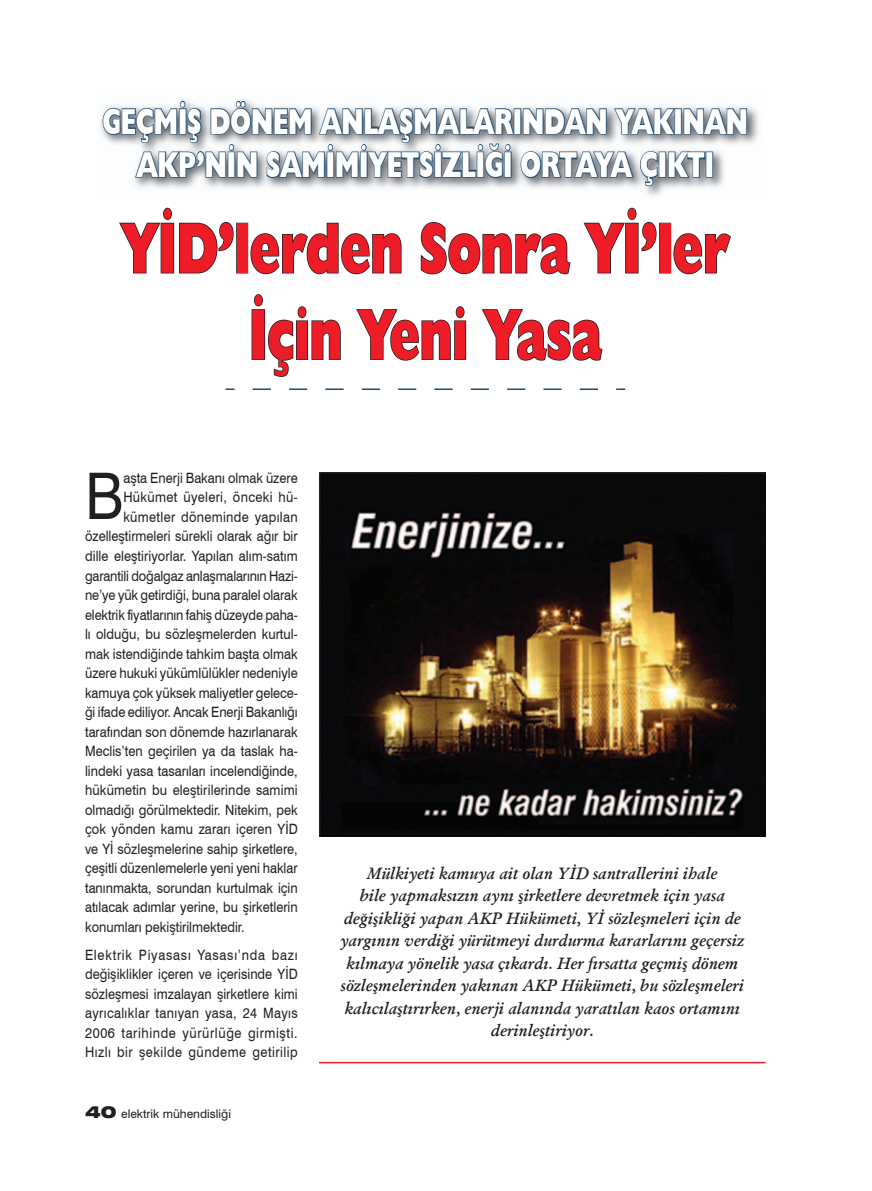
<style>
.page{position:relative;width:872px;height:1191px;background:#fff}
.page>*{position:absolute;margin:0;border:0;box-sizing:border-box;transform-origin:0 0}
.t1{font:800 72px/86.4px "Humanist 521 BT";color:#ee1c26;text-align:center;scale:.7 1}
.t2{font:64.2px "Swiss 721 BT";color:#231f20;scale:.9 1}
.t3{font:800 36px/43.2px "Humanist 521 BT";color:#fff;text-align:center;scale:.7 1}
.t4{font:italic 600 16.5px/22.5px "Garamond";color:#231f20;text-align:center}
.t5{font:14.25px/19.5px "Swiss 721 BT";color:#231f20;text-align:justify;scale:.9 1}
.t6{font:14.25px "Swiss 721 BT";letter-spacing:.025em;color:#231f20;scale:.9 1}
.t7{font:12px "Swiss 721 BT";color:#231f20}
.s1{font-weight:900;font-stretch:expanded;font-size:16.5px}
</style>
<div class="page">
<svg style="left:225px;top:388px;width:400px;height:2px"></svg>
<img style="left:100px;top:99px;width:659px;height:97px">
<svg style="left:102px;top:100px;width:646px;height:87px"></svg>
<div style="left:705px;top:151px;width:8px;height:27px;border:2px solid #1c4c72"></div>
<svg style="left:119px;top:207px;width:115px;height:67px"></svg>
<div style="left:236px;top:223px;width:12px;height:50px;border:2px solid #231f20"></div>
<svg style="left:250px;top:222px;width:152px;height:53px"></svg>
<svg style="left:420px;top:222px;width:151px;height:53px"></svg>
<svg style="left:583px;top:207px;width:74px;height:67px"></svg>
<div style="left:659px;top:223px;width:12px;height:50px;border:2px solid #231f20"></div>
<svg style="left:673px;top:233px;width:58px;height:42px"></svg>
<svg style="left:251px;top:294px;width:90px;height:83px"></svg>
<svg style="left:356px;top:306px;width:111px;height:55px"></svg>
<svg style="left:481px;top:309px;width:122px;height:52px"></svg>
<img style="left:319px;top:472px;width:446px;height:364px">
<hr style="left:319px;top:1061px;width:446px;height:2px;background:#ee1c26">
<h3 class="t3" style="left:103px;top:99px;width:923px">GEÇMİŞ DÖNEM ANLAŞMALARINDAN YAKINAN<br>AKP’NİN SAMİMİYETSİZLİĞİ ORTAYA ÇIKTI</h3>
<h1 class="t1" style="left:121px;top:203px;width:869px">YİD’lerden Sonra Yİ’ler<br>İçin Yeni Yasa</h1>
<h2 class="t2" style="left:85px;top:457px;width:44px">B</h2>
<p class="t5" style="left:123px;top:468px;width:195px">aşta Enerji Bakanı olmak üzere</p>
<p class="t6" style="left:123px;top:489px;width:195px">Hükümet üyeleri, önceki hü-</p>
<p class="t6" style="left:123px;top:508px;width:195px">kümetler döneminde yapılan</p>
<p class="t5" style="left:85px;top:526px;width:238px">özelleştirmeleri sürekli olarak ağır bir</p>
<p class="t5" style="left:85px;top:546px;width:238px">dille eleştiriyorlar. Yapılan alım-satım</p>
<p class="t5" style="left:85px;top:565px;width:238px">garantili doğalgaz anlaşmalarının Hazi-</p>
<p class="t5" style="left:85px;top:585px;width:238px">ne’ye yük getirdiği, buna paralel olarak</p>
<p class="t5" style="left:85px;top:604px;width:238px">elektrik fiyatlarının fahiş düzeyde paha-</p>
<p class="t5" style="left:85px;top:624px;width:238px">lı olduğu, bu sözleşmelerden kurtul-</p>
<p class="t5" style="left:85px;top:643px;width:238px">mak istendiğinde tahkim başta olmak</p>
<p class="t5" style="left:85px;top:663px;width:238px">üzere hukuki yükümlülükler nedeniyle</p>
<p class="t5" style="left:85px;top:682px;width:238px">kamuya çok yüksek maliyetler gelece-</p>
<p class="t5" style="left:85px;top:702px;width:238px">ği ifade ediliyor. Ancak Enerji Bakanlığı</p>
<p class="t5" style="left:85px;top:721px;width:238px">tarafından son dönemde hazırlanarak</p>
<p class="t5" style="left:85px;top:741px;width:238px">Meclis’ten geçirilen ya da taslak ha-</p>
<p class="t5" style="left:85px;top:760px;width:238px">lindeki yasa tasarıları incelendiğinde,</p>
<p class="t5" style="left:85px;top:780px;width:238px">hükümetin bu eleştirilerinde samimi</p>
<p class="t5" style="left:85px;top:799px;width:238px">olmadığı görülmektedir. Nitekim, pek</p>
<p class="t5" style="left:85px;top:819px;width:238px">çok yönden kamu zararı içeren YİD</p>
<p class="t5" style="left:85px;top:838px;width:238px">ve Yİ sözleşmelerine sahip şirketlere,</p>
<p class="t5" style="left:85px;top:858px;width:238px">çeşitli düzenlemelerle yeni yeni haklar</p>
<p class="t5" style="left:85px;top:877px;width:238px">tanınmakta, sorundan kurtulmak için</p>
<p class="t5" style="left:85px;top:897px;width:238px">atılacak adımlar yerine, bu şirketlerin</p>
<p class="t5" style="left:85px;top:916px;width:179px">konumları pekiştirilmektedir.</p>
<p class="t5" style="left:85px;top:944px;width:238px">Elektrik Piyasası Yasası’nda bazı değişiklikler içeren ve içerisinde YİD sözleşmesi imzalayan şirketlere kimi ayrıcalıklar tanıyan yasa, 24 Mayıs 2006 tarihinde yürürlüğe girmişti.<br>Hızlı bir şekilde gündeme getirilip</p>
<p class="t7" style="left:85px;top:1107px;width:147px"><span class="s1">40</span> elektrik mühendisliği</p>
<p class="t4" style="left:340px;top:861px;width:405px">Mülkiyeti kamuya ait olan YİD santrallerini ihale<br>bile yapmaksızın aynı şirketlere devretmek için yasa değişikliği yapan AKP Hükümeti, Yİ sözleşmeleri için de yargının verdiği yürütmeyi durdurma kararlarını geçersiz kılmaya yönelik yasa çıkardı. Her fırsatta geçmiş dönem sözleşmelerinden yakınan AKP Hükümeti, bu sözleşmeleri kalıcılaştırırken, enerji alanında yaratılan kaos ortamını derinleştiriyor.</p>
</div>
